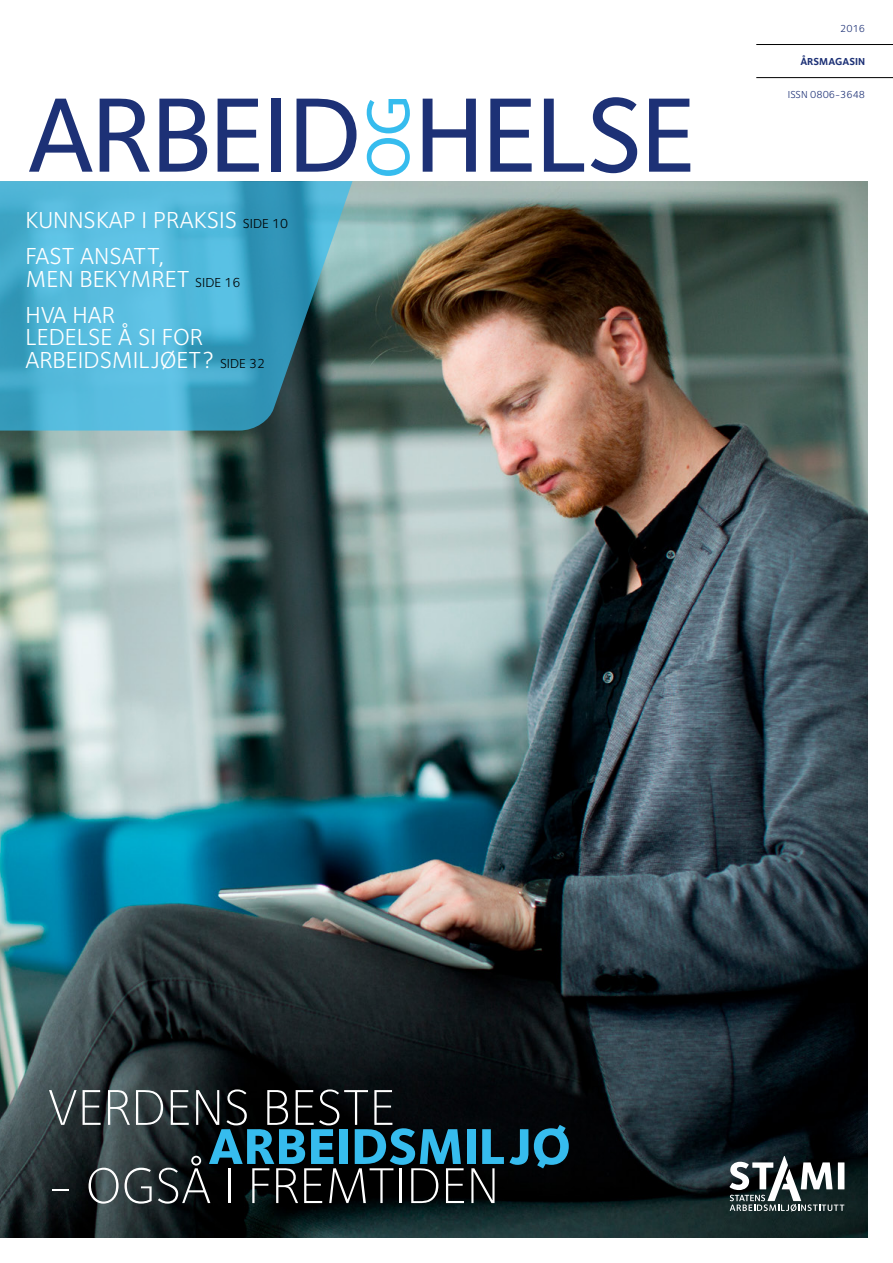
<style>
.page{position:relative;width:893px;height:1263px;background:#fff}
.page>*{position:absolute;margin:0;border:0;box-sizing:border-box;transform-origin:0 0}
.t1{font:500 109.5px "Foundry Sterling";letter-spacing:-.02em;color:#1d3176}
.t2{font:500 62.1px "Foundry Sterling";color:#36bcee}
.t3{font:300 52.2px "Foundry Sterling";color:#fff}
.t4{font:800 52.2px "Foundry Sterling";color:#36bcee}
.t5{font:24px/36px "Foundry Sterling";color:#fff}
.t6{font:10.5px "Foundry Sterling";color:#1d3176}
.t7{font:700 10.5px "Foundry Sterling";color:#1d3176}
.s1{font-size:13.5px;color:#000}
</style>
<div class="page">
<img style="left:0;top:181px;width:867px;height:1056px">
<svg style="left:729px;top:1156px;width:115px;height:55px"></svg>
<svg style="left:0;top:181px;width:353px;height:250px"></svg>
<hr style="left:756px;top:77px;width:137px;height:1px;background:#000">
<hr style="left:756px;top:44px;width:137px;height:1px;background:#000">
<h1 class="t1" style="left:28px;top:71px;width:336px">ARBEID</h1>
<h2 class="t2" style="left:352px;top:179px;width:86px;rotate:-90deg">OG</h2>
<h1 class="t1" style="left:414px;top:71px;width:284px">HELSE</h1>
<p class="t5" style="left:25px;top:202px;width:264px">KUNNSKAP I PRAKSIS <span class="s1">SIDE 10<br></span>FAST ANSATT,</p>
<p class="t5" style="left:25px;top:261px;width:216px">MEN BEKYMRET <span class="s1">SIDE 16<br></span>HVA HAR</p>
<p class="t5" style="left:25px;top:326px;width:241px;line-height:22.5px">LEDELSE Å SI FOR<br>ARBEIDSMILJØET? <span class="s1">SIDE 32</span></p>
<p class="t6" style="left:840px;top:22px;width:26px">2016</p>
<p class="t7" style="left:800px;top:55px;width:66px">ÅRSMAGASIN</p>
<p class="t6" style="left:788px;top:88px;width:79px">ISSN 0806-3648</p>
<h3 class="t3" style="left:48px;top:1077px;width:349px">VERDENS BESTE</h3>
<h3 class="t4" style="left:208px;top:1114px;width:364px">ARBEIDSMILJØ</h3>
<h3 class="t3" style="left:48px;top:1155px;width:453px">- OGSÅ I FREMTIDEN</h3>
</div>
